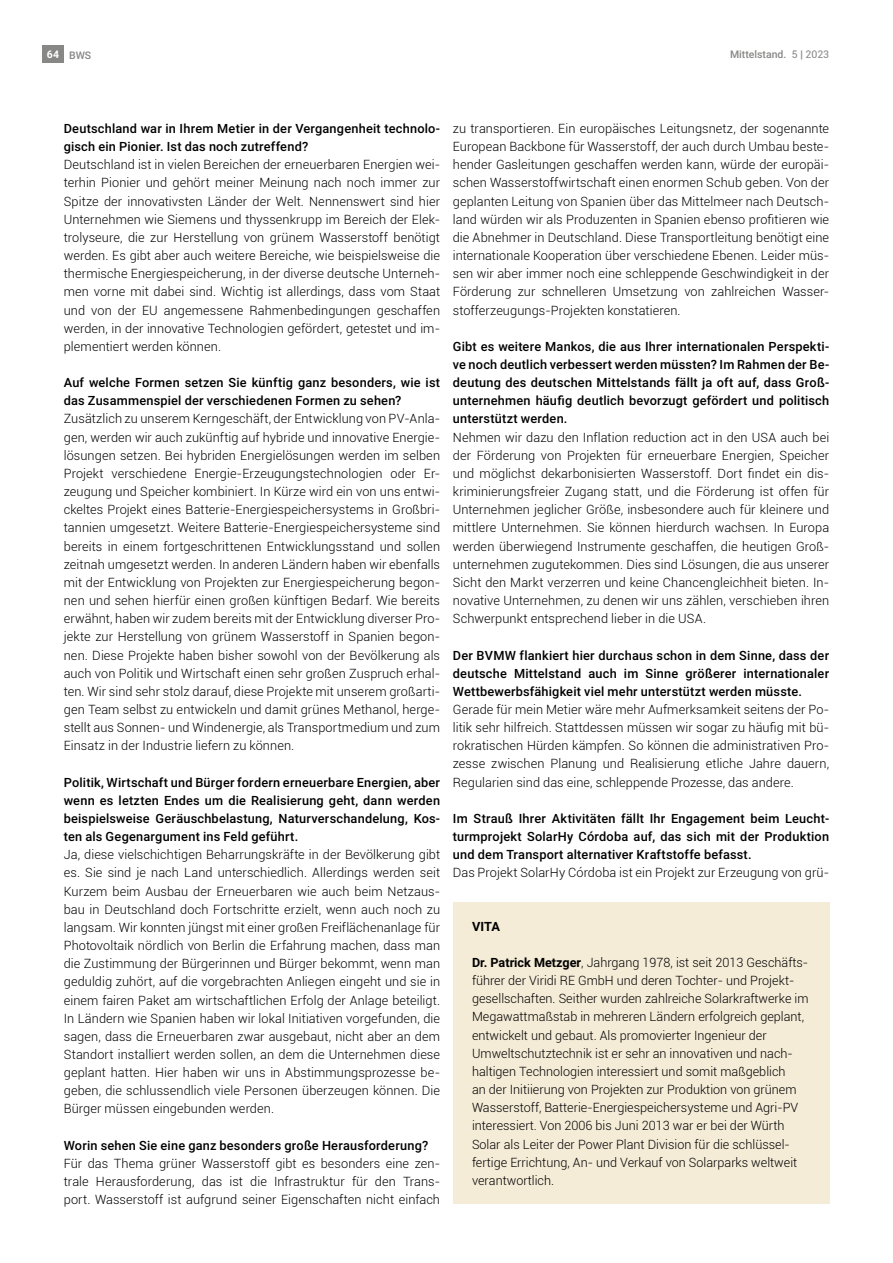
<style>
.page{position:relative;width:893px;height:1263px;background:#fff}
.page>*{position:absolute;margin:0;border:0;box-sizing:border-box;transform-origin:0 0}
.t1{font:300 12.75px/18.1px "Roboto";color:#000;text-align:justify}
.t2{font:500 12.75px/18.1px "Roboto";letter-spacing:.015em;color:#000;text-align:justify}
.t3{font:700 12.75px "Roboto";color:#000}
.t4{font:500 10.5px "Roboto";color:#878786}
.s1{font-weight:700;color:#fff}
.s2{font-weight:400}
.s3{font-weight:700}
</style>
<div class="page">
<div style="left:453px;top:902px;width:376px;height:302px;background:#f5ecd8"></div>
<div style="left:43px;top:46px;width:21px;height:17px;background:#878786"></div>
<p class="t4" style="left:47px;top:47px;width:46px"><span class="s1">64</span> BWS</p>
<p class="t4" style="left:730px;top:47px;width:101px">Mittelstand. <span class="s2">5 | 2023</span></p>
<p class="t2" style="left:64px;top:119px;width:378px">Deutschland war in Ihrem Metier in der Vergangenheit technolo&shy;gisch ein Pionier. Ist das noch zutreffend?</p>
<p class="t1" style="left:64px;top:155px;width:378px">Deutschland ist in vielen Bereichen der erneuerbaren Energien wei&shy;terhin Pionier und gehört meiner Meinung nach noch immer zur Spitze der innovativsten Länder der Welt. Nennenswert sind hier Unternehmen wie Siemens und thyssenkrupp im Bereich der Elek&shy;trolyseure, die zur Herstellung von grünem Wasserstoff benötigt werden. Es gibt aber auch weitere Bereiche, wie beispielsweise die thermische Energiespeicherung, in der diverse deutsche Unterneh&shy;men vorne mit dabei sind. Wichtig ist allerdings, dass vom Staat und von der EU angemessene Rahmenbedingungen geschaffen werden, in der innovative Technologien gefördert, getestet und im&shy;plementiert werden können.</p>
<p class="t2" style="left:64px;top:373px;width:378px">Auf welche Formen setzen Sie künftig ganz besonders, wie ist das Zusammenspiel der verschiedenen Formen zu sehen?</p>
<p class="t1" style="left:64px;top:409px;width:378px">Zusätzlich zu unserem Kerngeschäft, der Entwicklung von PV-Anla&shy;gen, werden wir auch zukünftig auf hybride und innovative Energie&shy;lösungen setzen. Bei hybriden Energielösungen werden im selben Projekt verschiedene Energie-Erzeugungstechnologien oder Er&shy;zeugung und Speicher kombiniert. In Kürze wird ein von uns entwi&shy;ckeltes Projekt eines Batterie-Energiespeichersystems in Großbri&shy;tannien umgesetzt. Weitere Batterie-Energiespeichersysteme sind bereits in einem fortgeschrittenen Entwicklungsstand und sollen zeitnah umgesetzt werden. In anderen Ländern haben wir ebenfalls mit der Entwicklung von Projekten zur Energiespeicherung begon&shy;nen und sehen hierfür einen großen künftigen Bedarf. Wie bereits erwähnt, haben wir zudem bereits mit der Entwicklung diverser Pro&shy;jekte zur Herstellung von grünem Wasserstoff in Spanien begon&shy;nen. Diese Projekte haben bisher sowohl von der Bevölkerung als auch von Politik und Wirtschaft einen sehr großen Zuspruch erhal&shy;ten. Wir sind sehr stolz darauf, diese Projekte mit unserem großarti&shy;gen Team selbst zu entwickeln und damit grünes Methanol, herge&shy;stellt aus Sonnen- und Windenergie, als Transportmedium und zum Einsatz in der Industrie liefern zu können.</p>
<p class="t2" style="left:64px;top:772px;width:378px">Politik, Wirtschaft und Bürger fordern erneuerbare Energien, aber wenn es letzten Endes um die Realisierung geht, dann werden beispielsweise Geräuschbelastung, Naturverschandelung, Kos&shy;ten als Gegenargument ins Feld geführt.</p>
<p class="t1" style="left:64px;top:845px;width:378px">Ja, diese vielschichtigen Beharrungskräfte in der Bevölkerung gibt es. Sie sind je nach Land unterschiedlich. Allerdings werden seit Kurzem beim Ausbau der Erneuerbaren wie auch beim Netzaus&shy;bau in Deutschland doch Fortschritte erzielt, wenn auch noch zu langsam. Wir konnten jüngst mit einer großen Freiflächenanlage für Photovoltaik nördlich von Berlin die Erfahrung machen, dass man die Zustimmung der Bürgerinnen und Bürger bekommt, wenn man geduldig zuhört, auf die vorgebrachten Anliegen eingeht und sie in einem fairen Paket am wirtschaftlichen Erfolg der Anlage beteiligt.<br>In Ländern wie Spanien haben wir lokal Initiativen vorgefunden, die sagen, dass die Erneuerbaren zwar ausgebaut, nicht aber an dem Standort installiert werden sollen, an dem die Unternehmen diese geplant hatten. Hier haben wir uns in Abstimmungsprozesse be&shy;geben, die schlussendlich viele Personen überzeugen können. Die Bürger müssen eingebunden werden.</p>
<p class="t2" style="left:64px;top:1136px;width:366px">Worin sehen Sie eine ganz besonders große Herausforderung?</p>
<p class="t1" style="left:64px;top:1154px;width:378px">Für das Thema grüner Wasserstoff gibt es besonders eine zen&shy;trale Herausforderung, das ist die Infrastruktur für den Trans&shy;port. Wasserstoff ist aufgrund seiner Eigenschaften nicht einfach</p>
<p class="t1" style="left:453px;top:119px;width:378px">zu transportieren. Ein europäisches Leitungsnetz, der sogenannte European Backbone für Wasserstoff, der auch durch Umbau beste&shy;hender Gasleitungen geschaffen werden kann, würde der europäi&shy;schen Wasserstoffwirtschaft einen enormen Schub geben. Von der geplanten Leitung von Spanien über das Mittelmeer nach Deutsch&shy;land würden wir als Produzenten in Spanien ebenso profitieren wie die Abnehmer in Deutschland. Diese Transportleitung benötigt eine internationale Kooperation über verschiedene Ebenen. Leider müs&shy;sen wir aber immer noch eine schleppende Geschwindigkeit in der Förderung zur schnelleren Umsetzung von zahlreichen Wasser&shy;stofferzeugungs-Projekten konstatieren.</p>
<p class="t2" style="left:453px;top:337px;width:378px">Gibt es weitere Mankos, die aus Ihrer internationalen Perspekti&shy;ve noch deutlich verbessert werden müssten? Im Rahmen der Be&shy;deutung des deutschen Mittelstands fällt ja oft auf, dass Groß&shy;unternehmen häufig deutlich bevorzugt gefördert und politisch unterstützt werden.</p>
<p class="t1" style="left:453px;top:428px;width:378px">Nehmen wir dazu den Inflation reduction act in den USA auch bei der Förderung von Projekten für erneuerbare Energien, Speicher und möglichst dekarbonisierten Wasserstoff. Dort findet ein dis&shy;kriminierungsfreier Zugang statt, und die Förderung ist offen für Unternehmen jeglicher Größe, insbesondere auch für kleinere und mittlere Unternehmen. Sie können hierdurch wachsen. In Europa werden überwiegend Instrumente geschaffen, die heutigen Groß&shy;unternehmen zugutekommen. Dies sind Lösungen, die aus unserer Sicht den Markt verzerren und keine Chancengleichheit bieten. In&shy;novative Unternehmen, zu denen wir uns zählen, verschieben ihren Schwerpunkt entsprechend lieber in die USA.</p>
<p class="t2" style="left:453px;top:645px;width:378px">Der BVMW flankiert hier durchaus schon in dem Sinne, dass der deutsche Mittelstand auch im Sinne größerer internationaler Wettbewerbsfähigkeit viel mehr unterstützt werden müsste.</p>
<p class="t1" style="left:453px;top:700px;width:378px">Gerade für mein Metier wäre mehr Aufmerksamkeit seitens der Po&shy;litik sehr hilfreich. Stattdessen müssen wir sogar zu häufig mit bü&shy;rokratischen Hürden kämpfen. So können die administrativen Pro&shy;zesse zwischen Planung und Realisierung etliche Jahre dauern, Regularien sind das eine, schleppende Prozesse, das andere.</p>
<p class="t2" style="left:453px;top:809px;width:378px">Im Strauß Ihrer Aktivitäten fällt Ihr Engagement beim Leucht&shy;turmprojekt SolarHy Córdoba auf, das sich mit der Produktion und dem Transport alternativer Kraftstoffe befasst.</p>
<p class="t1" style="left:453px;top:863px;width:378px">Das Projekt SolarHy Córdoba ist ein Projekt zur Erzeugung von grü-</p>
<p class="t3" style="left:472px;top:917px;width:29px">VITA</p>
<p class="t1" style="left:472px;top:953px;width:338px;text-align:left"><span class="s3">Dr. Patrick Metzger</span>, Jahrgang 1978, ist seit 2013 Geschäfts&shy;führer der Viridi RE GmbH und deren Tochter- und Projekt&shy;gesellschaften. Seither wurden zahlreiche Solarkraftwerke im Megawattmaßstab in mehreren Ländern erfolgreich geplant, entwickelt und gebaut. Als promovierter Ingenieur der Umweltschutztechnik ist er sehr an innovativen und nach&shy;haltigen Technologien interessiert und somit maßgeblich<br>an der Initiierung von Projekten zur Produktion von grünem Wasserstoff, Batterie-Energiespeichersysteme und Agri-PV interessiert. Von 2006 bis Juni 2013 war er bei der Würth Solar als Leiter der Power Plant Division für die schlüssel&shy;fertige Errichtung, An- und Verkauf von Solarparks weltweit verantwortlich.</p>
</div>
